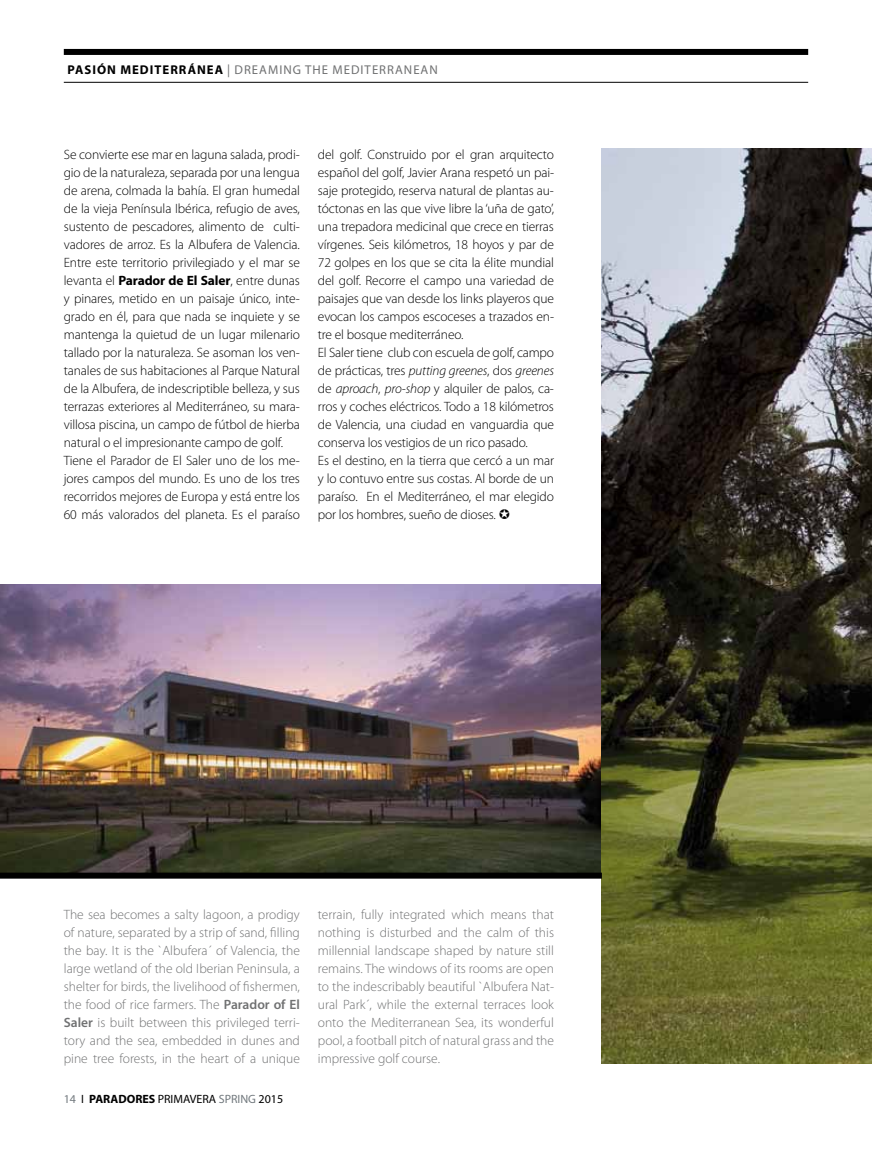
<style>
.page{position:relative;width:872px;height:1149px;background:#fff}
.page>*{position:absolute;margin:0;border:0;box-sizing:border-box;transform-origin:0 0}
.t1{font:300 13.5px/18px "Myriad Pro";letter-spacing:-.01em;color:#000}
.t2{font:300 13.5px/18px "Myriad Pro";color:#707172;text-align:justify}
.t3{font:12.75px "Myriad Pro";letter-spacing:.08em;color:#707172}
.t4{font:700 12.75px "Myriad Pro";letter-spacing:.08em;color:#000}
.t5{font:700 12px "Myriad Pro";color:#000}
.t6{font:12px "Myriad Pro";color:#72797e}
.t7{font:12px "Myriad Pro";color:#000}
.s1{font-weight:700;color:#000}
.s2{font-weight:700}
.s3{font-style:italic}
.s4{font-weight:600}
.s5{font-weight:400;color:#72797e}
.s6{font-weight:400}
.s7{color:#000}
</style>
<div class="page">
<img style="left:0;top:584px;width:602px;height:288px">
<img style="left:602px;top:149px;width:270px;height:914px">
<div style="left:64px;top:49px;width:744px;height:6px;background:#000"></div>
<hr style="left:64px;top:82px;width:744px;height:1px;background:#000">
<div style="left:0;top:872px;width:602px;height:6px;background:#000"></div>
<p class="t4" style="left:67px;top:62px;width:91px">PASIÓN MEDITERR</p>
<p class="t3" style="left:188px;top:63px;width:252px"><span class="s1">ÁNEA</span> | DREAMING THE MEDITERRANEAN</p>
<p class="t1" style="left:64px;top:145px;width:238px">Se convierte ese mar en laguna salada, prodi&shy;gio de la naturaleza, separada por una lengua de arena, colmada la bahía. El gran humedal de la vieja Península Ibérica, refugio de aves, sustento de pescadores, alimento de culti&shy;vadores de arroz. Es la Albufera de Valencia.<br>Entre este territorio privilegiado y el mar se levanta el <span class="s2">Parador de El Saler</span>, entre dunas y pinares, metido en un paisaje único, inte&shy;grado en él, para que nada se inquiete y se mantenga la quietud de un lugar milenario tallado por la naturaleza. Se asoman los ven&shy;tanales de sus habitaciones al Parque Natural de la Albufera, de indescriptible belleza, y sus terrazas exteriores al Mediterráneo, su mara&shy;villosa piscina, un campo de fútbol de hierba natural o el impresionante campo de golf.<br>Tiene el Parador de El Saler uno de los me&shy;jores campos del mundo. Es uno de los tres recorridos mejores de Europa y está entre los 60 más valorados del planeta. Es el paraíso</p>
<p class="t1" style="left:318px;top:145px;width:238px">del golf. Construido por el gran arquitecto español del golf, Javier Arana respetó un pai&shy;saje protegido, reserva natural de plantas au&shy;tóctonas en las que vive libre la ‘uña de gato’, una trepadora medicinal que crece en tierras vírgenes. Seis kilómetros, 18 hoyos y par de 72 golpes en los que se cita la élite mundial del golf. Recorre el campo una variedad de paisajes que van desde los links playeros que evocan los campos escoceses a trazados en&shy;tre el bosque mediterráneo.<br>El Saler tiene club con escuela de golf, campo de prácticas, tres <span class="s3">putting greenes</span>, dos <span class="s3">greenes </span>de <span class="s3">aproach</span>, <span class="s3">pro-shop</span> y alquiler de palos, ca&shy;rros y coches eléctricos. Todo a 18 kilómetros de Valencia, una ciudad en vanguardia que conserva los vestigios de un rico pasado.<br>Es el destino, en la tierra que cercó a un mar y lo contuvo entre sus costas. Al borde de un paraíso. En el Mediterráneo, el mar elegido por los hombres, sueño de dioses.</p>
<p class="t2" style="left:64px;top:904px;width:238px">The sea becomes a salty lagoon, a prodigy of nature, separated by a strip of sand, filling the bay. It is the `Albufera´ of Valencia, the large wetland of the old Iberian Peninsula, a shelter for birds, the livelihood of fishermen, the food of rice farmers. The <span class="s4">Parador of El Saler</span> is built between this privileged terri&shy;tory and the sea, embedded in dunes and pine tree forests, in the heart of a unique</p>
<p class="t5" style="left:64px;top:1090px;width:71px"><span class="s5">14</span> <span class="s6">Ι</span> PARADORES</p>
<p class="t7" style="left:158px;top:1091px;width:46px">PRI MAVERA</p>
<p class="t6" style="left:219px;top:1091px;width:66px">SPRING <span class="s7">2015</span></p>
<p class="t2" style="left:318px;top:904px;width:238px">terrain, fully integrated which means that nothing is disturbed and the calm of this millennial landscape shaped by nature still remains. The windows of its rooms are open to the indescribably beautiful `Albufera Nat&shy;ural Park´, while the external terraces look onto the Mediterranean Sea, its wonderful pool, a football pitch of natural grass and the impressive golf course.</p>
</div>
